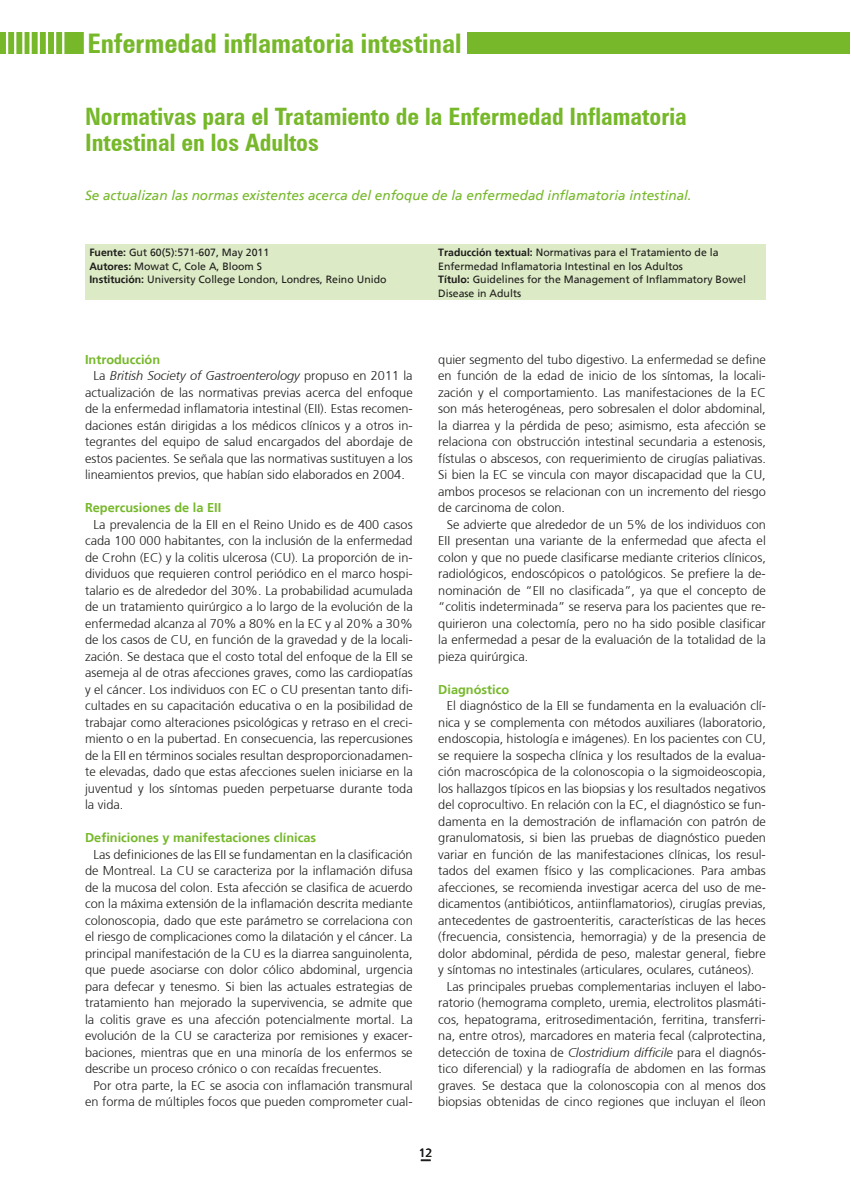
<style>
.page{position:relative;width:851px;height:1191px;background:#fff}
.page>*{position:absolute;margin:0;border:0;box-sizing:border-box;transform-origin:0 0}
.t1{font:700 condensed 27px "Zurich BT";color:#76b82a}
.t2{font:700 condensed 24px/26.4px "Zurich BT";color:#76b82a}
.t3{font:italic 13.5px "Frutiger";color:#76b82a}
.t4{font:300 12.75px/16.5px "Frutiger";color:#1d1d1b;text-align:justify}
.t5{font:700 12.75px "Frutiger";color:#76b82a}
.t6{font:italic 300 12.75px "Frutiger";color:#1d1d1b}
.t7{font:12px "Frutiger";color:#1d1d1b}
.t8{font:10.5px/13.5px "Frutiger";color:#1d1d1b}
.s1{font-weight:700}
.s2{font-style:normal}
.s3{font-style:italic}
</style>
<div class="page">
<div style="left:0;top:32px;width:849px;height:21px;background:#76b82a"></div>
<svg style="left:421px;top:1159px;width:9px;height:2px"></svg>
<div style="left:85px;top:244px;width:680px;height:55px;background:#ddeac6"></div>
<div style="left:84px;top:28px;width:383px;height:30px;background:#fff"></div>
<hr style="left:46px;top:29px;width:2px;height:35px;background:#fff">
<hr style="left:38px;top:30px;width:2px;height:34px;background:#fff">
<hr style="left:29px;top:30px;width:3px;height:34px;background:#fff">
<hr style="left:22px;top:28px;width:3px;height:35px;background:#fff">
<hr style="left:14px;top:29px;width:2px;height:35px;background:#fff">
<hr style="left:6px;top:29px;width:2px;height:35px;background:#fff">
<hr style="left:62px;top:28px;width:2px;height:35px;background:#fff">
<hr style="left:54px;top:28px;width:2px;height:35px;background:#fff">
<h1 class="t1" style="left:87px;top:27px;width:375px">Enfermedad inflamatoria intestinal</h1>
<h2 class="t2" style="left:85px;top:103px;width:603px">Normativas para el Tratamiento de la Enfermedad Inflamatoria<br>Intestinal en los Adultos</h2>
<p class="t3" style="left:85px;top:187px;width:608px">Se actualizan las normas existentes acerca del enfoque de la enfermedad inflamatoria intestinal.</p>
<p class="t8" style="left:89px;top:246px;width:298px"><span class="s1">Fuente:</span> Gut 60(5):571-607, May 2011<br><span class="s1">Autores:</span> Mowat C, Cole A, Bloom S<br><span class="s1">Institución:</span> University College London, Londres, Reino Unido</p>
<p class="t8" style="left:438px;top:246px;width:309px"><span class="s1">Traducción textual:</span> Normativas para el Tratamiento de la Enfermedad Inflamatoria Intestinal en los Adultos<br><span class="s1">Título:</span> Guidelines for the Management of Inflammatory Bowel Disease in Adults</p>
<p class="t5" style="left:85px;top:352px;width:77px">Introducción</p>
<p class="t6" style="left:94px;top:368px;width:320px"><span class="s2">La</span> British Society of Gastroenterology <span class="s2">propuso en 2011 la</span></p>
<p class="t4" style="left:85px;top:384px;width:329px">actualización de las normativas previas acerca del enfoque</p>
<p class="t4" style="left:85px;top:400px;width:329px">de la enfermedad inflamatoria intestinal (EII). Estas recomen-</p>
<p class="t4" style="left:85px;top:417px;width:329px">daciones están dirigidas a los médicos clínicos y a otros in-</p>
<p class="t4" style="left:85px;top:433px;width:329px">tegrantes del equipo de salud encargados del abordaje de</p>
<p class="t4" style="left:85px;top:450px;width:329px">estos pacientes. Se señala que las normativas sustituyen a los</p>
<p class="t4" style="left:85px;top:466px;width:321px">lineamientos previos, que habían sido elaborados en 2004.</p>
<p class="t5" style="left:85px;top:500px;width:138px">Repercusiones de la EII</p>
<p class="t4" style="left:85px;top:516px;width:329px;text-indent:9px">La prevalencia de la EII en el Reino Unido es de 400 casos cada 100 000 habitantes, con la inclusión de la enfermedad de Crohn (EC) y la colitis ulcerosa (CU). La proporción de in&shy;dividuos que requieren control periódico en el marco hospi&shy;talario es de alrededor del 30%. La probabilidad acumulada de un tratamiento quirúrgico a lo largo de la evolución de la enfermedad alcanza al 70% a 80% en la EC y al 20% a 30% de los casos de CU, en función de la gravedad y de la locali&shy;zación. Se destaca que el costo total del enfoque de la EII se asemeja al de otras afecciones graves, como las cardiopatías y el cáncer. Los individuos con EC o CU presentan tanto difi&shy;cultades en su capacitación educativa o en la posibilidad de trabajar como alteraciones psicológicas y retraso en el creci&shy;miento o en la pubertad. En consecuencia, las repercusiones de la EII en términos sociales resultan desproporcionadamen&shy;te elevadas, dado que estas afecciones suelen iniciarse en la juventud y los síntomas pueden perpetuarse durante toda la vida.</p>
<p class="t5" style="left:85px;top:830px;width:232px">Definiciones y manifestaciones clínicas</p>
<p class="t4" style="left:85px;top:846px;width:329px;text-indent:9px">Las definiciones de las EII se fundamentan en la clasificación de Montreal. La CU se caracteriza por la inflamación difusa de la mucosa del colon. Esta afección se clasifica de acuerdo con la máxima extensión de la inflamación descrita mediante colonoscopia, dado que este parámetro se correlaciona con el riesgo de complicaciones como la dilatación y el cáncer. La principal manifestación de la CU es la diarrea sanguinolenta, que puede asociarse con dolor cólico abdominal, urgencia para defecar y tenesmo. Si bien las actuales estrategias de tratamiento han mejorado la supervivencia, se admite que la colitis grave es una afección potencialmente mortal. La evolución de la CU se caracteriza por remisiones y exacer&shy;baciones, mientras que en una minoría de los enfermos se describe un proceso crónico o con recaídas frecuentes.</p>
<p class="t4" style="left:85px;top:1077px;width:329px;text-align:right">Por otra parte, la EC se asocia con inflamación transmural en forma de múltiples focos que pueden comprometer cual-</p>
<p class="t4" style="left:438px;top:351px;width:329px">quier segmento del tubo digestivo. La enfermedad se define en función de la edad de inicio de los síntomas, la locali&shy;zación y el comportamiento. Las manifestaciones de la EC son más heterogéneas, pero sobresalen el dolor abdominal, la diarrea y la pérdida de peso; asimismo, esta afección se relaciona con obstrucción intestinal secundaria a estenosis, fístulas o abscesos, con requerimiento de cirugías paliativas.<br>Si bien la EC se vincula con mayor discapacidad que la CU, ambos procesos se relacionan con un incremento del riesgo de carcinoma de colon.</p>
<p class="t4" style="left:438px;top:516px;width:329px;text-indent:9px">Se advierte que alrededor de un 5% de los individuos con EII presentan una variante de la enfermedad que afecta el colon y que no puede clasificarse mediante criterios clínicos, radiológicos, endoscópicos o patológicos. Se prefiere la de&shy;nominación de “EII no clasificada”, ya que el concepto de “colitis indeterminada” se reserva para los pacientes que re&shy;quirieron una colectomía, pero no ha sido posible clasificar la enfermedad a pesar de la evaluación de la totalidad de la pieza quirúrgica.</p>
<p class="t5" style="left:438px;top:682px;width:72px">Diagnóstico</p>
<p class="t4" style="left:446px;top:697px;width:320px">El diagnóstico de la EII se fundamenta en la evaluación clí-</p>
<p class="t4" style="left:438px;top:714px;width:329px">nica y se complementa con métodos auxiliares (laboratorio,</p>
<p class="t4" style="left:438px;top:730px;width:329px">endoscopia, histología e imágenes). En los pacientes con CU,</p>
<p class="t4" style="left:438px;top:747px;width:329px">se requiere la sospecha clínica y los resultados de la evalua-</p>
<p class="t4" style="left:438px;top:763px;width:329px">ción macroscópica de la colonoscopia o la sigmoideoscopia,</p>
<p class="t4" style="left:438px;top:780px;width:329px">los hallazgos típicos en las biopsias y los resultados negativos</p>
<p class="t4" style="left:438px;top:796px;width:329px">del coprocultivo. En relación con la EC, el diagnóstico se fun-</p>
<p class="t4" style="left:438px;top:813px;width:329px">damenta en la demostración de inflamación con patrón de</p>
<p class="t4" style="left:438px;top:829px;width:329px">granulomatosis, si bien las pruebas de diagnóstico pueden</p>
<p class="t4" style="left:438px;top:846px;width:329px">variar en función de las manifestaciones clínicas, los resul-</p>
<p class="t4" style="left:438px;top:862px;width:329px">tados del examen físico y las complicaciones. Para ambas</p>
<p class="t4" style="left:438px;top:879px;width:329px">afecciones, se recomienda investigar acerca del uso de me-</p>
<p class="t4" style="left:438px;top:895px;width:329px">dicamentos (antibióticos, antiinflamatorios), cirugías previas,</p>
<p class="t4" style="left:438px;top:912px;width:329px">antecedentes de gastroenteritis, características de las heces</p>
<p class="t4" style="left:438px;top:928px;width:329px">(frecuencia, consistencia, hemorragia) y de la presencia de</p>
<p class="t4" style="left:438px;top:945px;width:329px">dolor abdominal, pérdida de peso, malestar general, fiebre</p>
<p class="t4" style="left:438px;top:961px;width:317px">y síntomas no intestinales (articulares, oculares, cutáneos).</p>
<p class="t4" style="left:446px;top:978px;width:320px">Las principales pruebas complementarias incluyen el labo-</p>
<p class="t4" style="left:438px;top:994px;width:329px">ratorio (hemograma completo, uremia, electrolitos plasmáti-</p>
<p class="t4" style="left:438px;top:1011px;width:329px">cos, hepatograma, eritrosedimentación, ferritina, transferri-</p>
<p class="t4" style="left:438px;top:1027px;width:329px">na, entre otros), marcadores en materia fecal (calprotectina,</p>
<p class="t4" style="left:438px;top:1044px;width:329px">detección de toxina de <span class="s3">Clostridium difficile</span> para el diagnós-</p>
<p class="t4" style="left:438px;top:1060px;width:329px">tico diferencial) y la radiografía de abdomen en las formas</p>
<p class="t4" style="left:438px;top:1077px;width:329px">graves. Se destaca que la colonoscopia con al menos dos</p>
<p class="t4" style="left:438px;top:1093px;width:329px">biopsias obtenidas de cinco regiones que incluyan el íleon</p>
<p class="t7" style="left:419px;top:1145px;width:15px">12</p>
</div>
